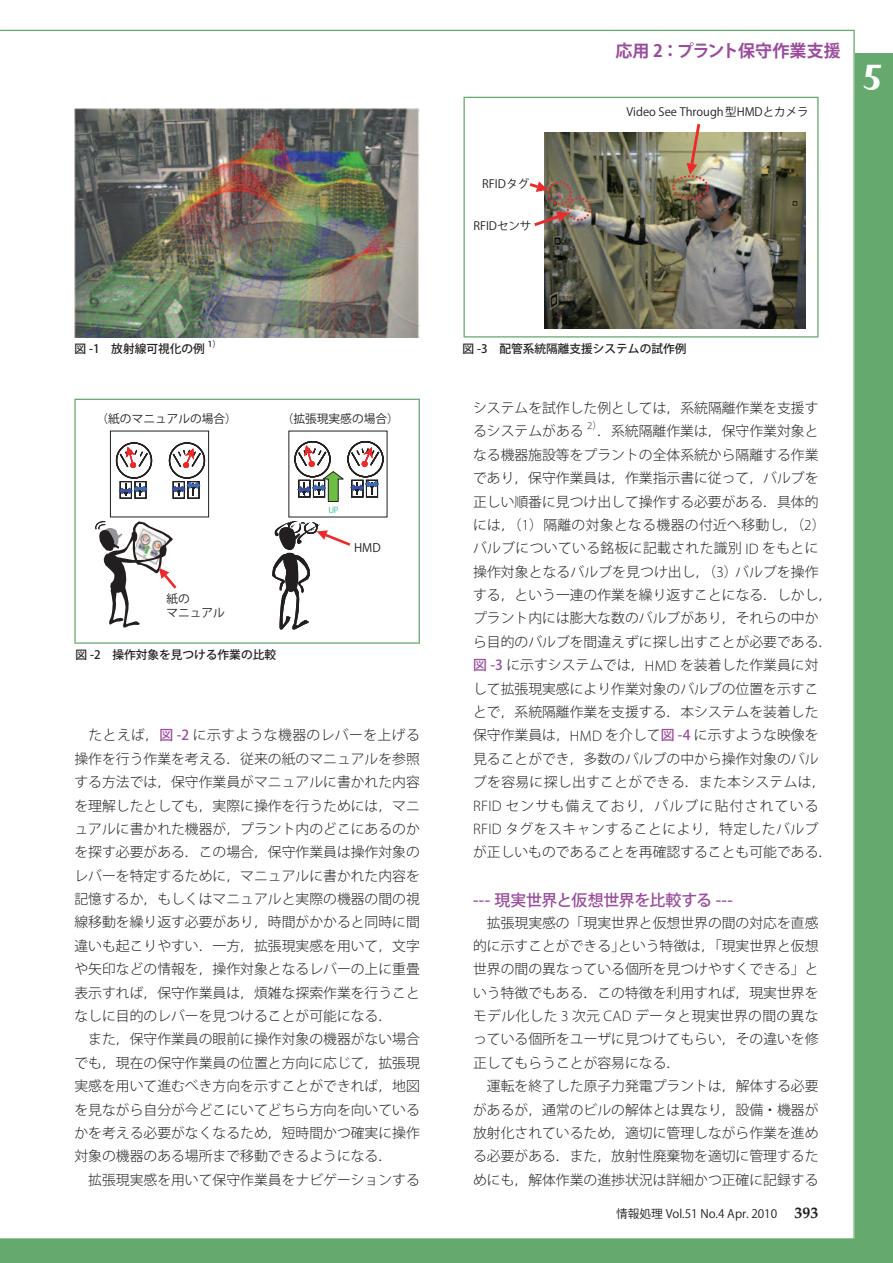
<style>
.page{position:relative;width:893px;height:1263px;background:#fff}
.page>*{position:absolute;margin:0;border:0;box-sizing:border-box;transform-origin:0 0}
.t1{font:700 35.1px "Perpetua Titling";color:#fff}
.t2{font:700 16.95px "Koz Go Std";color:#9b4c9d}
.t3{font:500 15.9px "Koz Go Pro";letter-spacing:-.015em;color:#9b4c9d}
.t4{font:300 13.8px/23.4px "Koz Go Pro";color:#231f20;text-align:justify}
.t5{font:500 11.7px "Koz Go Std";color:#231f20}
.t6{font:11.7px/14.1px "Koz Go Std";color:#231f20}
.t7{font:11.7px "Koz Go Pro";color:#231f20}
.t8{font:11.4px "Koz Go Std";color:#231f20}
.t9{font:300 10.65px "Myriad Pro";color:#231f20}
.t10{font:500 8.25px "Koz Go Std";color:#231f20}
.t11{font:8.25px "Koz Go Std";color:#33bb97}
.s1{font-weight:500;color:#9b4c9d}
.s2{font-family:"Koz Go Pro";font-size:9.6px}
.s3{font-family:"Myriad Pro";font-size:15.15px}
.s4{font-family:"Palatino";font-weight:700;font-size:15.9px}
</style>
<div class="page">
<div style="left:0;top:53px;width:893px;height:1210px;background:#66a96f"></div>
<div style="left:0;top:30px;width:855px;height:1209px;background:#fff"></div>
<svg style="left:74px;top:399px;width:346px;height:245px;background:#e9e9e8"></svg>
<img style="left:75px;top:109px;width:344px;height:229px">
<img style="left:463px;top:97px;width:356px;height:241px">
<p class="t8" style="left:482px;top:177px;width:49px">RFIDタグ</p>
<p class="t8" style="left:473px;top:218px;width:59px">RFIDセンサ</p>
<p class="t2" style="left:615px;top:40px;width:227px">応用 2：プラント保守作業支援</p>
<p class="t8" style="left:626px;top:105px;width:184px">Video See Through型HMDとカメラ</p>
<h1 class="t1" style="left:863px;top:55px;width:20px">5</h1>
<p class="t5" style="left:74px;top:341px;width:132px">図 -1　放射線可視化の例</p>
<p class="t10" style="left:208px;top:338px;width:14px">1）</p>
<p class="t6" style="left:97px;top:412px;width:142px">（紙のマニュアルの場合）</p>
<p class="t6" style="left:282px;top:412px;width:118px">（拡張現実感の場合）</p>
<p class="t6" style="left:166px;top:592px;width:60px">紙の<br>マニュアル</p>
<p class="t5" style="left:75px;top:647px;width:202px">図 -2　操作対象を見つける作業の比較</p>
<p class="t11" style="left:328px;top:505px;width:12px">UP</p>
<p class="t6" style="left:354px;top:541px;width:28px">HMD</p>
<p class="t4" style="left:74px;top:724px;width:347px;text-indent:14px">たとえば，<span class="s1">図 -2</span> に示すような機器のレバーを上げる操作を行う作業を考える．従来の紙のマニュアルを参照する方法では，保守作業員がマニュアルに書かれた内容を理解したとしても，実際に操作を行うためには，マニュアルに書かれた機器が，プラント内のどこにあるのかを探す必要がある．この場合，保守作業員は操作対象のレバーを特定するために，マニュアルに書かれた内容を記憶するか，もしくはマニュアルと実際の機器の間の視線移動を繰り返す必要があり，時間がかかると同時に間違いも起こりやすい．一方，拡張現実感を用いて，文字や矢印などの情報を，操作対象となるレバーの上に重畳表示すれば，保守作業員は，煩雑な探索作業を行うことなしに目的のレバーを見つけることが可能になる．</p>
<p class="t4" style="left:74px;top:1028px;width:347px;text-indent:14px">また，保守作業員の眼前に操作対象の機器がない場合でも，現在の保守作業員の位置と方向に応じて，拡張現実感を用いて進むべき方向を示すことができれば，地図を見ながら自分が今どこにいてどちら方向を向いているかを考える必要がなくなるため，短時間かつ確実に操作対象の機器のある場所まで移動できるようになる．</p>
<p class="t4" style="left:88px;top:1168px;width:333px">拡張現実感を用いて保守作業員をナビゲーションする</p>
<p class="t5" style="left:462px;top:341px;width:225px">図 -3　配管系統隔離支援システムの試作例</p>
<p class="t4" style="left:473px;top:396px;width:347px">システムを試作した例としては，系統隔離作業を支援するシステムがある</p>
<p class="t9" style="left:587px;top:419px;width:16px">2<span class="s2">）</span></p>
<p class="t4" style="left:473px;top:420px;width:361px;text-align:left;text-indent:124px">．系統隔離作業は，保守作業対象となる機器施設等をプラントの全体系統から隔離する作業であり，保守作業員は，作業指示書に従って，バルブを正しい順番に見つけ出して操作する必要がある．具体的には，（<span class="s3">1</span>）隔離の対象となる機器の付近へ移動し，（<span class="s3">2</span>）バルブについている銘板に記載された識別 <span class="s3">ID</span> をもとに操作対象となるバルブを見つけ出し，（<span class="s3">3</span>）バルブを操作する，という一連の作業を繰り返すことになる．しかし，プラント内には膨大な数のバルブがあり，それらの中から目的のバルブを間違えずに探し出すことが必要である．<span class="s1">図 -3</span> に示すシステムでは，<span class="s3">HMD</span> を装着した作業員に対して拡張現実感により作業対象のバルブの位置を示すことで，系統隔離作業を支援する．本システムを装着した保守作業員は，<span class="s3">HMD</span> を介して<span class="s1">図 -4</span> に示すような映像を見ることができ，多数のバルブの中から操作対象のバルブを容易に探し出すことができる．また本システムは，<br><span class="s3">RFID</span> センサも備えており，バルブに貼付されている<br><span class="s3">RFID</span> タグをスキャンすることにより，特定したバルブが正しいものであることを再確認することも可能である．</p>
<p class="t3" style="left:473px;top:890px;width:261px">--- 現実世界と仮想世界を比較する ---</p>
<p class="t4" style="left:473px;top:911px;width:347px;text-indent:14px">拡張現実感の「現実世界と仮想世界の間の対応を直感的に示すことができる」という特徴は，「現実世界と仮想世界の間の異なっている個所を見つけやすくできる」という特徴でもある．この特徴を利用すれば，現実世界をモデル化した <span class="s3">3</span> 次元 <span class="s3">CAD</span> データと現実世界の間の異なっている個所をユーザに見つけてもらい，その違いを修正してもらうことが容易になる．</p>
<p class="t4" style="left:473px;top:1074px;width:347px;text-indent:14px">運転を終了した原子力発電プラントは，解体する必要があるが，通常のビルの解体とは異なり，設備・機器が放射化されているため，適切に管理しながら作業を進める必要がある．また，放射性廃棄物を適切に管理するためにも，解体作業の進捗状況は詳細かつ正確に記録する</p>
<p class="t7" style="left:616px;top:1206px;width:204px">情報処理 Vol.51 No.4 Apr. 2010 <span class="s4">393</span></p>
</div>
